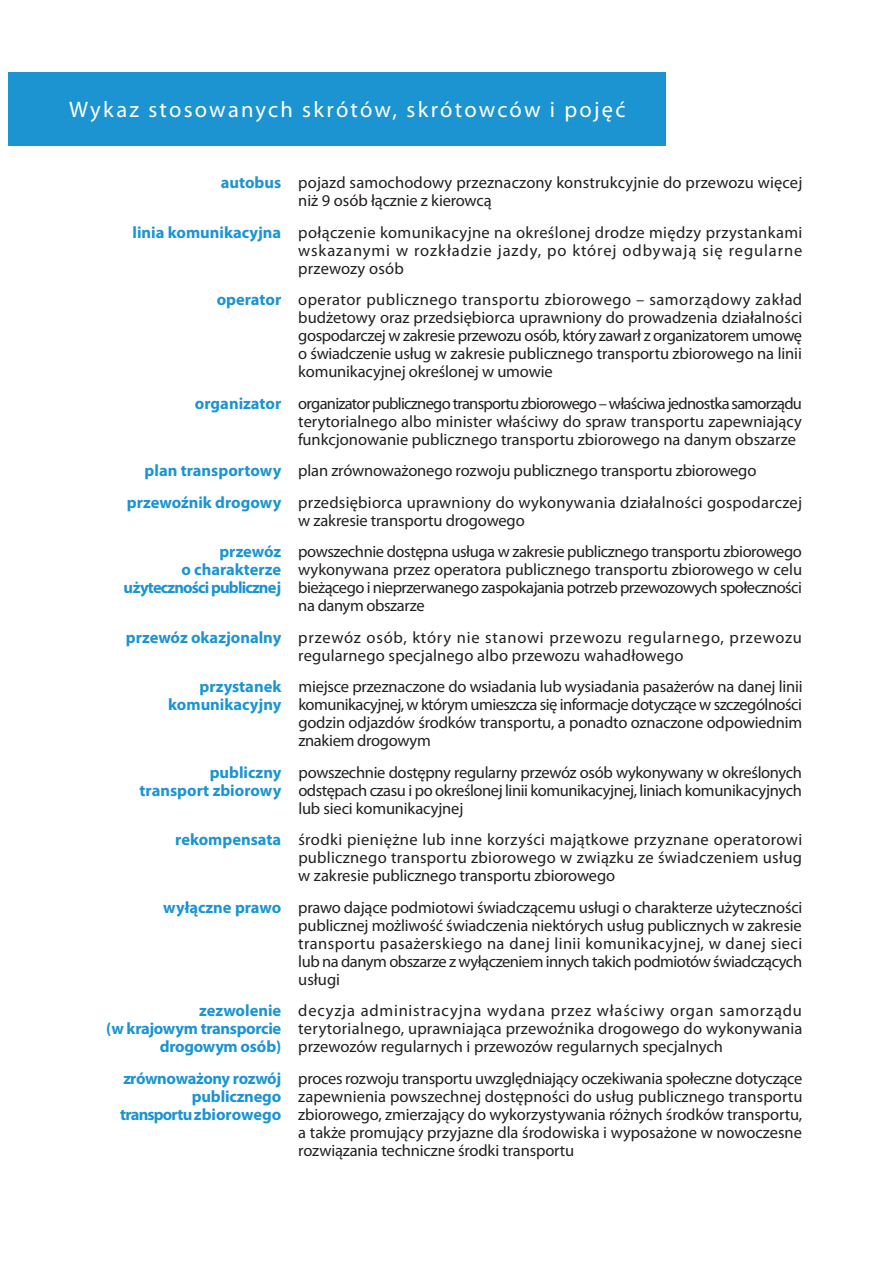
<style>
.page{position:relative;width:893px;height:1263px;background:#fff}
.page>*{position:absolute;margin:0;border:0;box-sizing:border-box;transform-origin:0 0}
.t1{font:22.5px "Myriad Pro";letter-spacing:.1em;color:#fff}
.t2{font:16.5px/18px "Myriad Pro";letter-spacing:-.005em;color:#231f20;text-align:justify}
.t3{font:700 16.5px/18px "Myriad Pro";letter-spacing:-.01em;color:#1c94d2;text-align:right}
.t4{font:16.5px/18px "Myriad Pro";letter-spacing:.035em;color:#231f20}
.t5{font:700 16.5px/18px "Myriad Pro";letter-spacing:-.03em;color:#1c94d2;text-align:right}
.s1{font-weight:700;color:#1c94d2}
</style>
<div class="page">
<div style="left:9px;top:72px;width:657px;height:73px;background:#1c94d2"></div>
<h1 class="t1" style="left:69px;top:96px;width:558px">Wykaz stosowanych skrótów, skrótowców i pojęć</h1>
<p class="t2" style="left:298px;top:173px;width:506px;text-indent:-77px"><span class="s1">autobus</span> pojazd samochodowy przeznaczony konstrukcyjnie do przewozu więcej niż 9 osób łącznie z kierowcą</p>
<p class="t2" style="left:298px;top:223px;width:506px;text-indent:-166px"><span class="s1">linia komunikacyjna</span> połączenie komunikacyjne na określonej drodze między przystankami wskazanymi w rozkładzie jazdy, po której odbywają się regularne przewozy osób</p>
<p class="t2" style="left:298px;top:290px;width:505px;text-indent:-82px"><span class="s1">operator</span> operator publicznego transportu zbiorowego – samorządowy zakład budżetowy oraz przedsiębiorca uprawniony do prowadzenia działalności gospodarczej w zakresie przewozu osób, który zawarł z organizatorem umowę o świadczenie usług w zakresie publicznego transportu zbiorowego na linii komunikacyjnej określonej w umowie</p>
<p class="t2" style="left:298px;top:394px;width:505px;text-indent:-103px"><span class="s1">organizator</span> organizator publicznego transportu zbiorowego – właściwa jednostka samorządu terytorialnego albo minister właściwy do spraw transportu zapewniający funkcjonowanie publicznego transportu zbiorowego na danym obszarze</p>
<p class="t2" style="left:127px;top:455px;width:677px;line-height:31.5px;text-indent:18px"><span class="s1">plan transportowy</span> plan zrównoważonego rozwoju publicznego transportu zbiorowego <span class="s1">przewoźnik drogowy</span> przedsiębiorca uprawniony do wykonywania działalności gospodarczej</p>
<p class="t2" style="left:298px;top:511px;width:228px">w zakresie transportu drogowego</p>
<p class="t5" style="left:123px;top:542px;width:159px">przewóz<br>o charakterze użyteczności publicznej</p>
<p class="t2" style="left:298px;top:542px;width:505px">powszechnie dostępna usługa w zakresie publicznego transportu zbiorowego wykonywana przez operatora publicznego transportu zbiorowego w celu bieżącego i nieprzerwanego zaspokajania potrzeb przewozowych społeczności na danym obszarze</p>
<p class="t4" style="left:298px;top:628px;width:505px;text-indent:-172px"><span class="s1">przewóz okazjonalny</span> przewóz osób, który nie stanowi przewozu regularnego, przewozu regularnego specjalnego albo przewozu wahadłowego</p>
<p class="t3" style="left:168px;top:677px;width:115px">przystanek komunikacyjny</p>
<p class="t2" style="left:298px;top:677px;width:506px">miejsce przeznaczone do wsiadania lub wysiadania pasażerów na danej linii komunikacyjnej, w którym umieszcza się informacje dotyczące w szczególności godzin odjazdów środków transportu, a ponadto oznaczone odpowiednim znakiem drogowym</p>
<p class="t3" style="left:140px;top:763px;width:143px">publiczny transport zbiorowy</p>
<p class="t2" style="left:298px;top:763px;width:505px">powszechnie dostępny regularny przewóz osób wykonywany w określonych odstępach czasu i po określonej linii komunikacyjnej, liniach komunikacyjnych lub sieci komunikacyjnej</p>
<p class="t2" style="left:298px;top:830px;width:505px;text-indent:-123px"><span class="s1">rekompensata</span> środki pieniężne lub inne korzyści majątkowe przyznane operatorowi publicznego transportu zbiorowego w związku ze świadczeniem usług w zakresie publicznego transportu zbiorowego</p>
<p class="t2" style="left:298px;top:898px;width:506px;text-indent:-135px"><span class="s1">wyłączne prawo</span> prawo dające podmiotowi świadczącemu usługi o charakterze użyteczności publicznej możliwość świadczenia niektórych usług publicznych w zakresie transportu pasażerskiego na danej linii komunikacyjnej, w danej sieci lub na danym obszarze z wyłączeniem innych takich podmiotów świadczących usługi</p>
<p class="t3" style="left:106px;top:1001px;width:177px">zezwolenie<br>(w krajowym transporcie drogowym osób)</p>
<p class="t2" style="left:298px;top:1001px;width:506px">decyzja administracyjna wydana przez właściwy organ samorządu terytorialnego, uprawniająca przewoźnika drogowego do wykonywania przewozów regularnych i przewozów regularnych specjalnych</p>
<p class="t3" style="left:120px;top:1069px;width:162px">zrównoważony rozwój publicznego transportu zbiorowego</p>
<p class="t2" style="left:298px;top:1069px;width:506px">proces rozwoju transportu uwzględniający oczekiwania społeczne dotyczące zapewnienia powszechnej dostępności do usług publicznego transportu zbiorowego, zmierzający do wykorzystywania różnych środków transportu, a także promujący przyjazne dla środowiska i wyposażone w nowoczesne rozwiązania techniczne środki transportu</p>
</div>
